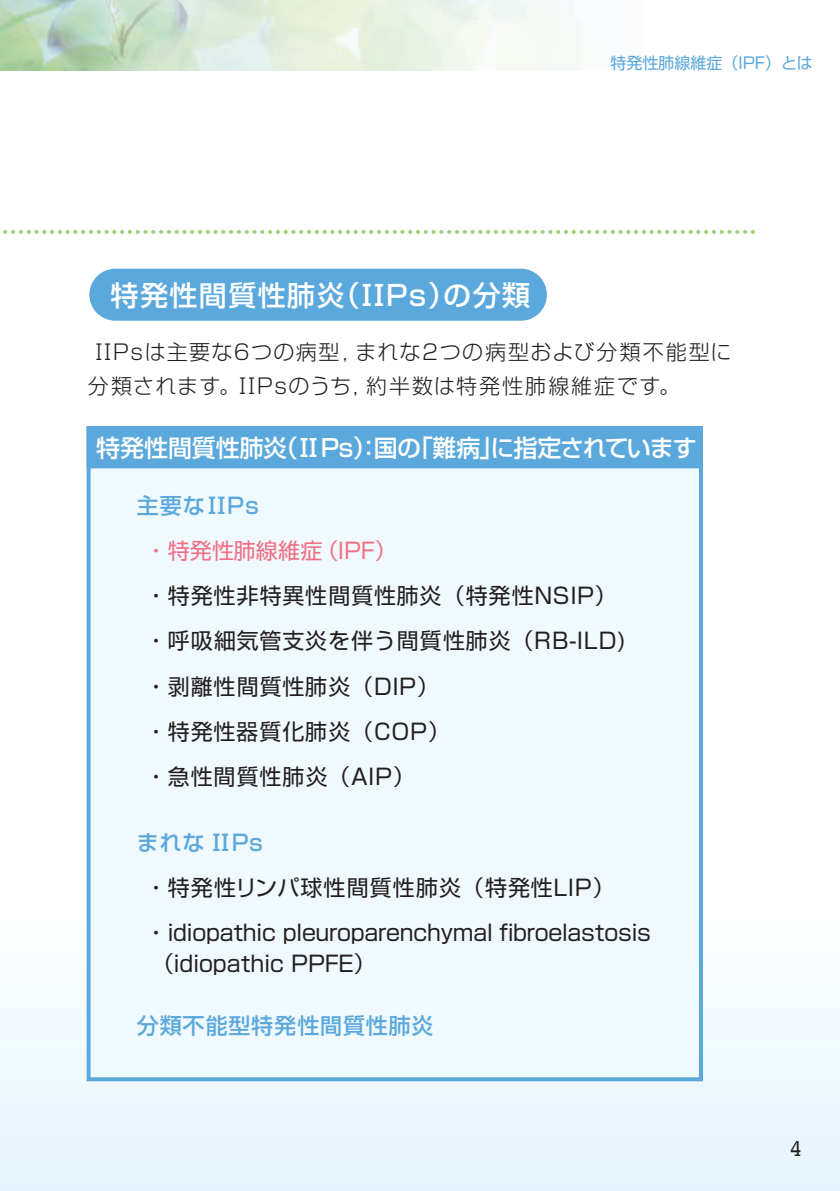
<style>
.page{position:relative;width:840px;height:1191px;background:#fff}
.page>*{position:absolute;margin:0;border:0;box-sizing:border-box;transform-origin:0 0}
.t1{font:500 28px "Shin Go Pr 6 N";letter-spacing:.05em;color:#fff}
.t2{font:500 24px "Shin Go Pr 6 N";letter-spacing:-.025em;color:#fff}
.t3{font:24px "Courier";color:#231f20}
.t4{font:22px/45px "Shin Go Pr 6 N";letter-spacing:.03em;color:#231f20}
.t5{font:22px/45px "Shin Go Pr 6 N";letter-spacing:-.01em;color:#231f20}
.t6{font:500 22px "Shin Go Pr 6 N";letter-spacing:.03em;color:#5ba8dc}
.t7{font:22px "Shin Go Pr 6 N";color:#231f20}
.t8{font:22px "Shin Go Pr 6 N";letter-spacing:.005em;color:#f17085}
.t9{font:500 22px "Shin Go Pr 6 N";letter-spacing:-.06em;color:#5ba8dc}
.t10{font:300 21px/34px "Shin Go Pr 6 N";letter-spacing:.06em;color:#231f20}
.t11{font:16px "Shin Go Pr 6 N";color:#5ba8dc}
</style>
<div class="page">
<div style="left:0;top:912px;width:839px;height:279px;background:linear-gradient(to bottom,#fdfefe,#e2f4fc)"></div>
<img style="left:0;top:0;width:558px;height:70px">
<svg style="left:3px;top:230px;width:751px;height:4px"></svg>
<div style="left:89px;top:269px;width:457px;height:52px;background:#5ba8dc;border-radius:26px"></div>
<div style="left:88px;top:428px;width:612px;height:651px;background:#f0f9fd"></div>
<div style="left:86px;top:426px;width:616px;height:655px;border:4px solid #5ba8dc"></div>
<div style="left:88px;top:428px;width:612px;height:38px;background:#5ba8dc"></div>
<div style="left:86px;top:426px;width:616px;height:42px;border:4px solid #5ba8dc"></div>
<p class="t11" style="left:610px;top:50px;width:204px">特発性肺線維症（IPF）とは</p>
<p class="t1" style="left:111px;top:272px;width:421px">特発性間質性肺炎（ⅠⅠPs）の分類</p>
<p class="t10" style="left:88px;top:333px;width:644px">ⅠⅠPsは主要な6つの病型，まれな2つの病型および分類不能型に分類されます。ⅠⅠPsのうち，約半数は特発性肺線維症です。</p>
<p class="t2" style="left:96px;top:428px;width:601px">特発性間質性肺炎（ⅠⅠPs）：国の「難病」に指定されています</p>
<p class="t9" style="left:137px;top:488px;width:124px">主要なⅠⅠPs</p>
<p class="t8" style="left:145px;top:533px;width:253px">・特発性肺線維症（IPF）</p>
<p class="t4" style="left:145px;top:572px;width:481px">・特発性非特異性間質性肺炎（特発性NSIP）・呼吸細気管支炎を伴う間質性肺炎（RB-ILD)・剥離性間質性肺炎（DIP）<br>・特発性器質化肺炎（COP）<br>・急性間質性肺炎（AIP）</p>
<p class="t6" style="left:137px;top:824px;width:128px">まれなⅠⅠPs</p>
<p class="t5" style="left:145px;top:863px;width:507px">・特発性リンパ球性間質性肺炎（特発性LIP）・idiopathic pleuroparenchymal fibroelastosis</p>
<p class="t7" style="left:152px;top:945px;width:236px">（idiopathic PPFE）　</p>
<p class="t6" style="left:137px;top:1007px;width:298px">分類不能型特発性間質性肺炎</p>
<p class="t3" style="left:788px;top:1129px;width:16px">4</p>
</div>
